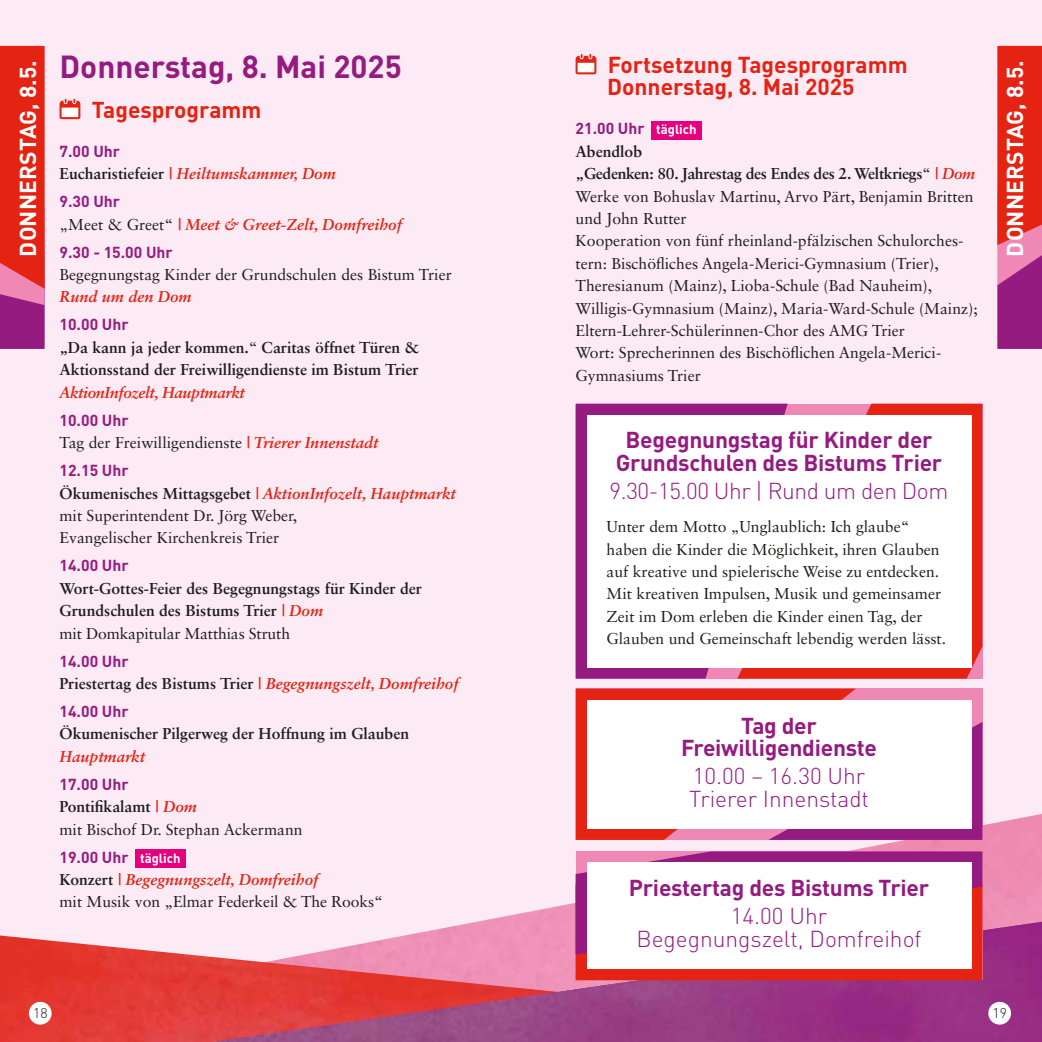
<style>
.page{position:relative;width:1042px;height:1042px;background:#fff}
.page>*{position:absolute;margin:0;border:0;box-sizing:border-box;transform-origin:0 0}
.t1{font:700 31.5px "DIN Pro";color:#951b81}
.t2{font:700 22.75px/22.4px "DIN Pro";letter-spacing:-.01em;color:#951b81;text-align:center}
.t3{font:300 22.75px/22.4px "DIN Pro";color:#951b81}
.t4{font:700 22.75px/22.4px "DIN Pro";color:#e42313}
.t5{font:700 22.75px "DIN Pro";letter-spacing:.01em;color:#fff}
.t6{font:300 22.75px "DIN Pro";letter-spacing:-.02em;color:#951b81}
.t7{font:15.75px/22.4px "Sabon LT Std";color:#1d1d1b}
.t8{font:700 15.75px/22.4px "Sabon LT Std";color:#1d1d1b}
.t9{font:700 15.75px "DIN Pro";color:#951b81}
.t10{font:italic 700 15.75px "Sabon LT Std";color:#e42313}
.t11{font:italic 700 15.75px "Sabon LT Std";letter-spacing:-.02em;color:#e42313}
.t12{font:300 14px "DIN Pro";color:#1d1d1b}
.s1{font-style:normal;color:#1d1d1b}
.s2{font-weight:400;font-style:normal;color:#1d1d1b}
.s3{font-weight:400}
.s4{font-weight:700;font-style:italic;color:#e42313}
.s5{font-weight:700}
.s6{font-style:italic;color:#e42313}
.s7{font-size:13.12px;color:#fff}
</style>
<div class="page">
<div style="left:0;top:0;width:521px;height:1042px;background:#fceaf4"></div>
<div style="left:521px;top:0;width:521px;height:1013px;background:#fceaf4"></div>
<img style="left:135px;top:814px;width:907px;height:107px">
<img style="left:0;top:935px;width:210px;height:107px">
<img style="left:210px;top:921px;width:832px;height:121px">
<svg style="left:60px;top:99px;width:20px;height:20px"></svg>
<div style="left:62px;top:108px;width:16px;height:9px;background:#fff"></div>
<div style="left:135px;top:849px;width:51px;height:18px;background:#e6007d"></div>
<svg style="left:787px;top:404px;width:195px;height:274px;background:#e63b36"></svg>
<svg style="left:575px;top:403px;width:212px;height:276px;background:#a22981"></svg>
<div style="left:587px;top:415px;width:384px;height:253px;background:#fff"></div>
<div style="left:575px;top:688px;width:407px;height:152px;background:#f088b6"></div>
<svg style="left:575px;top:688px;width:281px;height:152px"></svg>
<svg style="left:768px;top:722px;width:264px;height:208px"></svg>
<div style="left:587px;top:700px;width:384px;height:129px;background:#fff"></div>
<svg style="left:575px;top:54px;width:21px;height:20px"></svg>
<div style="left:577px;top:63px;width:17px;height:9px;background:#fff"></div>
<div style="left:651px;top:121px;width:50px;height:18px;background:#e6007d"></div>
<svg style="left:575px;top:851px;width:407px;height:130px;background:#c8365a"></svg>
<div style="left:587px;top:862px;width:384px;height:106px;background:#fff"></div>
<div style="left:29px;top:1002px;width:23px;height:22px;background:#fff;border-radius:50%"></div>
<div style="left:988px;top:1002px;width:23px;height:22px;background:#fff;border-radius:50%"></div>
<svg style="left:997px;top:46px;width:45px;height:303px;background:#d13046"></svg>
<svg style="left:0;top:46px;width:45px;height:303px;background:#d82931"></svg>
<h1 class="t1" style="left:60px;top:46px;width:344px">Donnerstag, 8. Mai 2025</h1>
<h2 class="t4" style="left:92px;top:97px;width:171px">Tagesprogramm</h2>
<p class="t9" style="left:60px;top:140px;width:62px">7.00 Uhr</p>
<p class="t10" style="left:60px;top:164px;width:278px"><span class="s1">Eucharistiefeier</span> | Heiltumskammer, Dom</p>
<p class="t9" style="left:60px;top:191px;width:62px">9.30 Uhr</p>
<p class="t10" style="left:60px;top:215px;width:344px"><span class="s2">„Meet &amp; Greet“</span> | Meet &amp; Greet-Zelt, Domfreihof</p>
<p class="t9" style="left:60px;top:241px;width:115px">9.30 - 15.00 Uhr</p>
<p class="t7" style="left:60px;top:263px;width:394px">Begegnungstag Kinder der Grundschulen des Bistum Trier</p>
<p class="t10" style="left:60px;top:287px;width:134px">Rund um den Dom</p>
<p class="t9" style="left:60px;top:314px;width:71px">10.00 Uhr</p>
<p class="t8" style="left:60px;top:336px;width:361px">„Da kann ja jeder kommen.<span class="s3">“</span> Caritas öffnet Türen &amp;<br>Aktionsstand der Freiwilligendienste im Bistum Trier</p>
<p class="t11" style="left:60px;top:383px;width:187px">AktionInfozelt, Hauptmarkt</p>
<p class="t9" style="left:60px;top:409px;width:71px">10.00 Uhr</p>
<p class="t7" style="left:60px;top:431px;width:320px">Tag der Freiwilligendienste <span class="s4">| Trierer Innenstadt</span></p>
<p class="t9" style="left:60px;top:460px;width:71px">12.15 Uhr</p>
<p class="t7" style="left:60px;top:482px;width:398px"><span class="s5">Ökumenisches Mittagsgebet</span> <span class="s4">| AktionInfozelt, Hauptmarkt </span>mit Superintendent Dr. Jörg Weber,<br>Evangelischer Kirchenkreis Trier</p>
<p class="t9" style="left:60px;top:555px;width:71px">14.00 Uhr</p>
<p class="t8" style="left:60px;top:577px;width:364px">Wort-Gottes-Feier des Begegnungstags für Kinder der<br>Grundschulen des Bistums Trier <span class="s6">| Dom<br></span><span class="s3">mit Domkapitular Matthias Struth</span></p>
<p class="t9" style="left:60px;top:650px;width:71px">14.00 Uhr</p>
<p class="t8" style="left:60px;top:672px;width:400px">Priestertag des Bistums Trier <span class="s6">| Begegnungszelt, Domfreihof</span></p>
<p class="t9" style="left:60px;top:700px;width:71px">14.00 Uhr</p>
<p class="t8" style="left:60px;top:722px;width:351px">Ökumenischer Pilgerweg der Hoffnung im Glauben</p>
<p class="t10" style="left:60px;top:747px;width:87px">Hauptmarkt</p>
<p class="t9" style="left:60px;top:773px;width:71px">17.00 Uhr</p>
<p class="t7" style="left:60px;top:795px;width:244px"><span class="s5">Pontifikalamt</span> <span class="s4">| Dom<br></span>mit Bischof Dr. Stephan Ackermann</p>
<p class="t9" style="left:60px;top:846px;width:123px">19.00 Uhr <span class="s7">täglich</span></p>
<p class="t7" style="left:60px;top:868px;width:325px"><span class="s5">Konzert</span> <span class="s4">| Begegnungszelt, Domfreihof<br></span>mit Musik von „Elmar Federkeil &amp; The Rooks“</p>
<h2 class="t4" style="left:607px;top:52px;width:302px">Fortsetzung Tagesprogramm<br>Donnerstag, 8. Mai 2025</h2>
<p class="t9" style="left:575px;top:118px;width:123px">21.00 Uhr <span class="s7">täglich</span></p>
<p class="t7" style="left:575px;top:140px;width:404px"><span class="s5">Abendlob<br>„Gedenken: 80. Jahrestag des Endes des 2. Weltkriegs</span>“ <span class="s4">| Dom </span>Werke von Bohuslav Martinu, Arvo Pärt, Benjamin Britten und John Rutter<br>Kooperation von fünf rheinland-pfälzischen Schulorches&shy;tern: Bischöfliches Angela-Merici-Gymnasium (Trier), Theresianum (Mainz), Lioba-Schule (Bad Nauheim), Willigis-Gymnasium (Mainz), Maria-Ward-Schule (Mainz); Eltern-Lehrer-Schülerinnen-Chor des AMG Trier<br>Wort: Sprecherinnen des Bischöflichen Angela-Merici-Gymnasiums Trier</p>
<h2 class="t5" style="left:13px;top:257px;width:197px;rotate:-90deg">DONNERSTAG, 8.5.</h2>
<h2 class="t5" style="left:999px;top:257px;width:197px;rotate:-90deg">DONNERSTAG, 8.5.</h2>
<h2 class="t2" style="left:616px;top:428px;width:328px">Begegnungstag für Kinder der<br>Grundschulen des Bistums Trier</h2>
<h2 class="t6" style="left:609px;top:475px;width:340px">9.30-15.00 Uhr | Rund um den Dom</h2>
<p class="t7" style="left:606px;top:515px;width:341px">Unter dem Motto „Unglaublich: Ich glaube“ haben die Kinder die Möglichkeit, ihren Glauben auf kreative und spielerische Weise zu entdecken.<br>Mit kreativen Impulsen, Musik und gemeinsamer Zeit im Dom erleben die Kinder einen Tag, der Glauben und Gemeinschaft lebendig werden lässt.</p>
<h2 class="t2" style="left:681px;top:713px;width:197px">Tag der<br>Freiwilligendienste</h2>
<h2 class="t3" style="left:689px;top:764px;width:181px">10.00 – 16.30 Uhr<br>Trierer Innenstadt</h2>
<h2 class="t2" style="left:629px;top:876px;width:302px">Priestertag des Bistums Trier</h2>
<h2 class="t3" style="left:636px;top:904px;width:287px;text-align:center">14.00 Uhr<br>Begegnungszelt, Domfreihof</h2>
<p class="t12" style="left:33px;top:1003px;width:16px">18</p>
<p class="t12" style="left:992px;top:1003px;width:16px">19</p>
</div>
